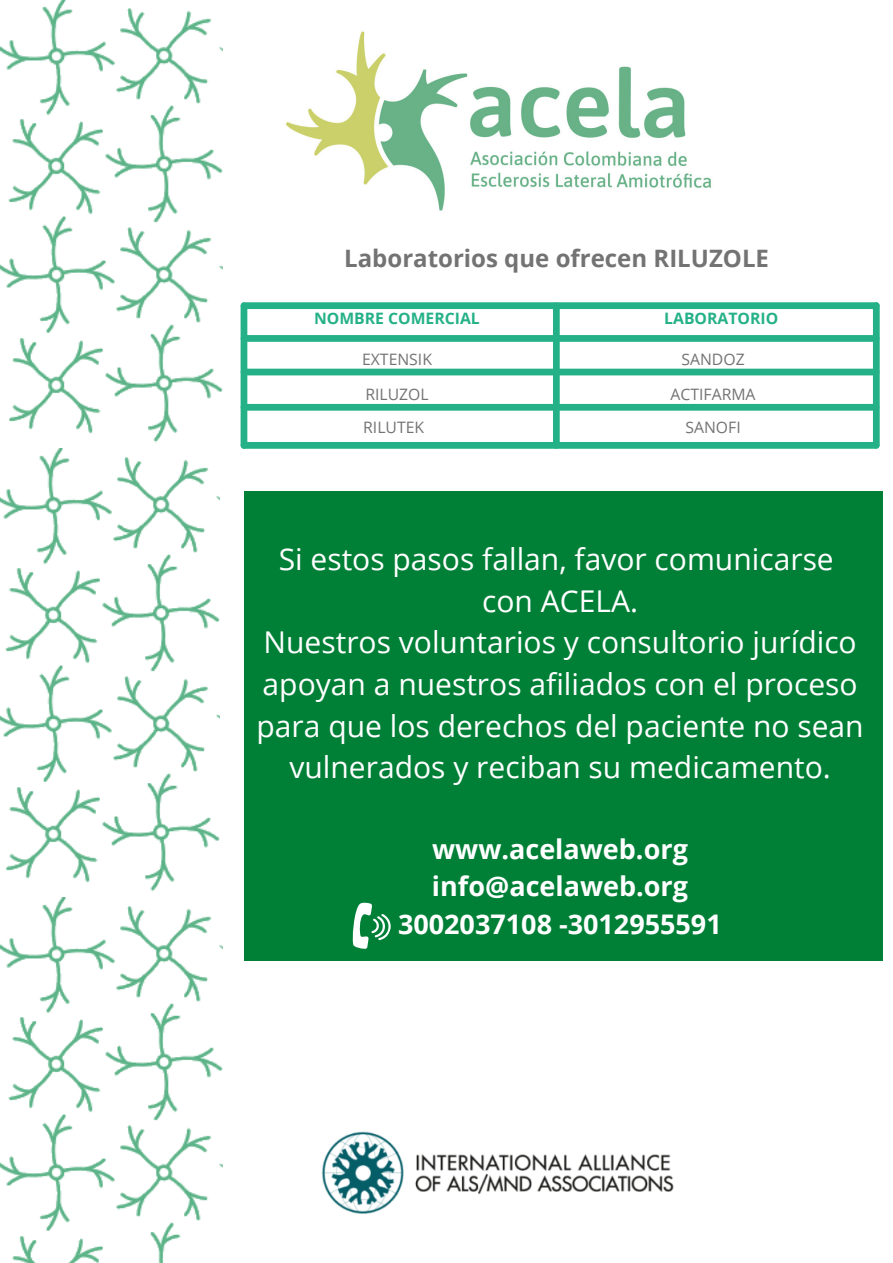
<style>
.page{position:relative;width:893px;height:1263px;background:#fff}
.page>*{position:absolute;margin:0;border:0;box-sizing:border-box;transform-origin:0 0}
.t1{font:30px/41.6px "Open Sans";color:#fff}
.t2{font:700 27px "Open Sans";color:#fff}
.t3{font:700 24px "Open Sans";color:#737373}
.t4{font:15.75px "Open Sans";color:#737373}
.t5{font:700 15.75px "Open Sans";color:#24b187}
</style>
<div class="page">
<img style="left:0;top:0;width:222px;height:449px">
<img style="left:322px;top:1131px;width:352px;height:83px">
<img style="left:286px;top:31px;width:425px;height:180px">
<img style="left:0;top:449px;width:220px;height:443px">
<img style="left:0;top:897px;width:222px;height:366px">
<div style="left:244px;top:491px;width:638px;height:470px;background:#008037"></div>
<svg style="left:352px;top:902px;width:39px;height:47px"></svg>
<div style="left:244px;top:302px;width:632px;height:7px;background:#24b187"></div>
<div style="left:244px;top:335px;width:632px;height:7px;background:#24b187"></div>
<div style="left:244px;top:369px;width:632px;height:6px;background:#24b187"></div>
<div style="left:244px;top:404px;width:632px;height:7px;background:#24b187"></div>
<div style="left:244px;top:442px;width:632px;height:7px;background:#24b187"></div>
<div style="left:553px;top:306px;width:7px;height:139px;background:#24b187"></div>
<div style="left:873px;top:306px;width:6px;height:139px;background:#24b187"></div>
<div style="left:241px;top:306px;width:6px;height:139px;background:#24b187"></div>
<p class="t3" style="left:344px;top:241px;width:426px">Laboratorios que ofrecen RILUZOLE</p>
<p class="t5" style="left:314px;top:307px;width:167px">NOMBRE COMERCIAL</p>
<p class="t5" style="left:664px;top:307px;width:115px">LABORATORIO</p>
<p class="t4" style="left:362px;top:348px;width:71px">EXTENSIK</p>
<p class="t4" style="left:365px;top:383px;width:65px">RILUZOL</p>
<p class="t4" style="left:363px;top:416px;width:62px">RILUTEK</p>
<p class="t4" style="left:681px;top:348px;width:65px">SANDOZ</p>
<p class="t4" style="left:670px;top:383px;width:86px">ACTIFARMA</p>
<p class="t4" style="left:685px;top:416px;width:57px">SANOFI</p>
<p class="t1" style="left:279px;top:537px;width:556px">Si estos pasos fallan, favor comunicarse</p>
<p class="t1" style="left:482px;top:579px;width:157px">con ACELA.</p>
<p class="t1" style="left:262px;top:621px;width:596px">Nuestros voluntarios y consultorio jurídico apoyan a nuestros afiliados con el proceso</p>
<p class="t1" style="left:256px;top:704px;width:608px;text-align:center">para que los derechos del paciente no sean vulnerados y reciban su medicamento.</p>
<p class="t2" style="left:432px;top:830px;width:257px">www.acelaweb.org</p>
<p class="t2" style="left:432px;top:867px;width:258px">info@acelaweb.org</p>
<p class="t2" style="left:398px;top:905px;width:325px">3002037108 -3012955591</p>
</div>
